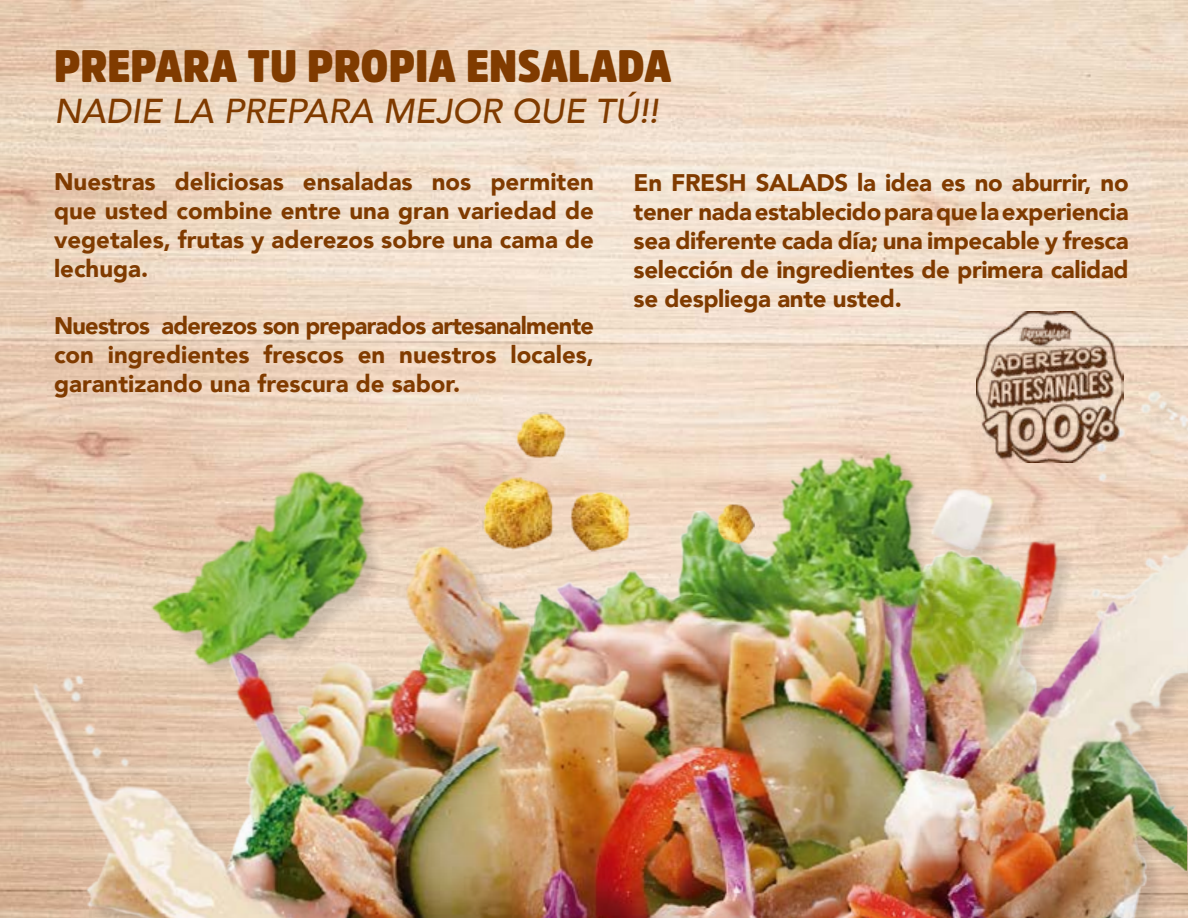
<style>
.page{position:relative;width:1188px;height:918px;background:#fff}
.page>*{position:absolute;margin:0;border:0;box-sizing:border-box;transform-origin:0 0}
.t1{font:900 45px "Amsi Pro Narw";color:#803b00}
.t2{font:italic 500 34.5px "Avenir";color:#803b00}
.t3{font:900 24px/28.8px "Avenir";color:#803b00;text-align:justify}
</style>
<div class="page">
<img style="left:0;top:0;width:1188px;height:386px">
<img style="left:0;top:386px;width:1188px;height:532px">
<img style="left:462px;top:397px;width:312px;height:171px">
<img style="left:976px;top:312px;width:147px;height:151px">
<h1 class="t1" style="left:54px;top:35px;width:619px">PREPARA TU PROPIA ENSALADA</h1>
<h2 class="t2" style="left:54px;top:91px;width:606px">NADIE LA PREPARA MEJOR QUE TÚ!!</h2>
<p class="t3" style="left:54px;top:167px;width:542px">Nuestras deliciosas ensaladas nos permiten que usted combine entre una gran variedad de vegetales, frutas y aderezos sobre una cama de lechuga.</p>
<p class="t3" style="left:54px;top:311px;width:542px">Nuestros aderezos son preparados artesanalmente con ingredientes frescos en nuestros locales, garantizando una frescura de sabor.</p>
<p class="t3" style="left:634px;top:168px;width:497px">En FRESH SALADS la idea es no aburrir, no tener nada establecido para que la experiencia sea diferente cada día; una impecable y fresca selección de ingredientes de primera calidad se despliega ante usted.</p>
</div>
